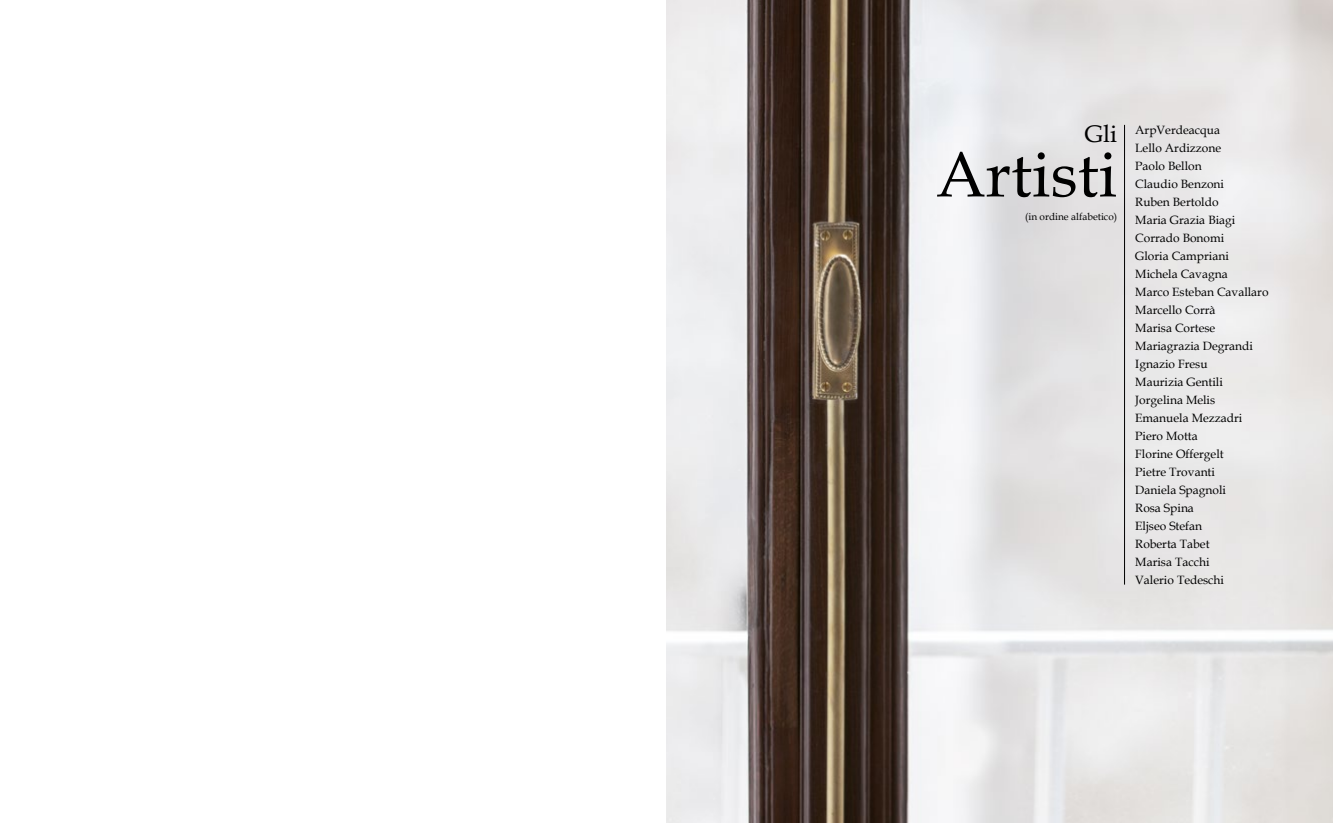
<style>
.page{position:relative;width:1333px;height:823px;background:#fff}
.page>*{position:absolute;margin:0;border:0;box-sizing:border-box;transform-origin:0 0}
.t1{font:64px "Book Antiqua";color:#000}
.t2{font:24px "Book Antiqua";color:#000}
.t3{font:12px/18px "Book Antiqua";color:#000}
.t4{font:10px "Book Antiqua";color:#000}
</style>
<div class="page">
<img style="left:666px;top:0;width:666px;height:822px">
<hr style="left:1123px;top:125px;width:1px;height:459px;background:#000">
<h2 class="t2" style="left:1084px;top:117px;width:34px">Gli</h2>
<h1 class="t1" style="left:935px;top:130px;width:183px">Artisti</h1>
<p class="t4" style="left:1025px;top:210px;width:94px">(in ordine alfabetico)</p>
<p class="t3" style="left:1135px;top:120px;width:135px">ArpVerdeacqua<br>Lello Ardizzone<br>Paolo Bellon<br>Claudio Benzoni<br>Ruben Bertoldo<br>Maria Grazia Biagi<br>Corrado Bonomi<br>Gloria Campriani<br>Michela Cavagna<br>Marco Esteban Cavallaro<br>Marcello Corrà<br>Marisa Cortese<br>Mariagrazia Degrandi<br>Ignazio Fresu<br>Maurizia Gentili<br>Jorgelina Melis<br>Emanuela Mezzadri<br>Piero Motta<br>Florine Offergelt<br>Pietre Trovanti<br>Daniela Spagnoli<br>Rosa Spina<br>Eljseo Stefan<br>Roberta Tabet<br>Marisa Tacchi<br>Valerio Tedeschi</p>
</div>
